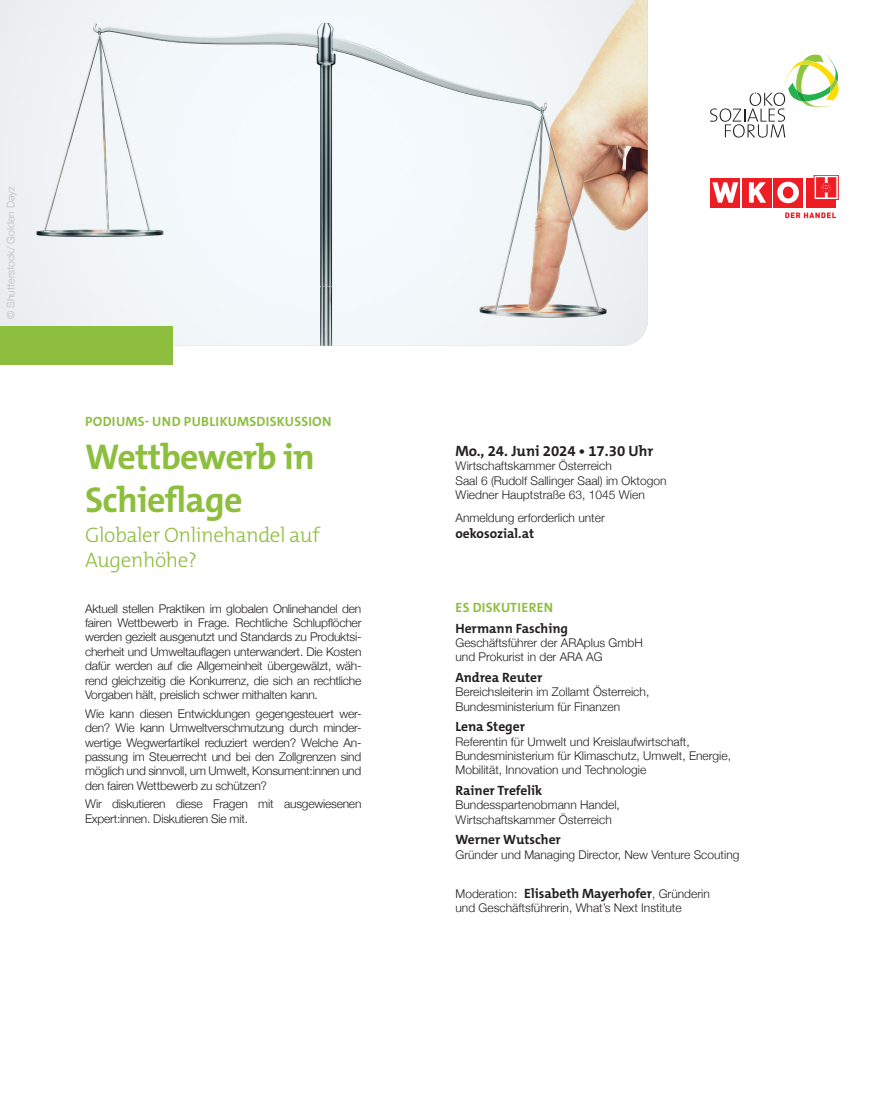
<style>
.page{position:relative;width:893px;height:1106px;background:#fff}
.page>*{position:absolute;margin:0;border:0;box-sizing:border-box;transform-origin:0 0}
.t1{font:700 36px/43.2px "The Mix C5";letter-spacing:-.02em;color:#8dbe3e}
.t2{font:300 21px/25.2px "The Mix C5";letter-spacing:-.02em;color:#8dbe3e}
.t3{font:700 15px "The Mix C5";color:#231f20}
.t4{font:700 13.5px "The Mix C5";color:#231f20}
.t5{font:700 13.5px "The Mix C5";letter-spacing:.02em;color:#8dbe3e}
.t6{font:300 12px/14.4px "Helvetica Neue";color:#231f20}
.t7{font:300 10.5px "Helvetica Neue";color:#bcbdc0}
.s1{font-family:"The Mix C5";font-weight:700;font-size:13.5px}
</style>
<div class="page">
<img style="left:0;top:0;width:648px;height:346px">
<div style="left:0;top:326px;width:172px;height:39px;background:#8dbe3e"></div>
<svg style="left:710px;top:53px;width:129px;height:85px"></svg>
<svg style="left:785px;top:212px;width:51px;height:6px"></svg>
<div style="left:773px;top:178px;width:30px;height:30px;background:#ee1d23"></div>
<div style="left:742px;top:178px;width:30px;height:30px;background:#ee1d23"></div>
<svg style="left:749px;top:182px;width:17px;height:21px"></svg>
<div style="left:710px;top:178px;width:30px;height:30px;background:#ee1d23"></div>
<svg style="left:712px;top:182px;width:26px;height:21px"></svg>
<svg style="left:777px;top:182px;width:22px;height:21px"></svg>
<div style="left:783px;top:187px;width:10px;height:11px;background:#ee1d23;border-radius:50%"></div>
<div style="left:783px;top:187px;width:10px;height:11px;border:1px solid #ee1d23;border-radius:50%"></div>
<div style="left:806px;top:178px;width:30px;height:30px;background:#ee1d23"></div>
<svg style="left:816px;top:177px;width:21px;height:21px"></svg>
<div style="left:814px;top:175px;width:25px;height:25px;border:1px solid #ee1d23"></div>
<div style="left:817px;top:178px;width:7px;height:19px;background:#ee1d23"></div>
<div style="left:828px;top:178px;width:8px;height:19px;background:#ee1d23;border:1px solid #ee1d23"></div>
<div style="left:821px;top:183px;width:10px;height:9px;border:1px solid #fff;border-radius:50%"></div>
<div style="left:822px;top:183px;width:9px;height:9px;border:1px solid #ee1d23;border-radius:50%"></div>
<svg style="left:822px;top:183px;width:8px;height:9px"></svg>
<p class="t7" style="left:2px;top:319px;width:135px;rotate:-90deg">© Shutterstock/ Golden Dayz</p>
<p class="t5" style="left:85px;top:412px;width:248px">PODIUMS- UND PUBLIKUMSDISKUSSION</p>
<p class="t1" style="left:85px;top:435px;width:231px">Wettbewerb in<br>Schieflage</p>
<p class="t2" style="left:85px;top:522px;width:236px">Globaler Onlinehandel auf<br>Augenhöhe?</p>
<p class="t6" style="left:85px;top:600px;width:278px;text-align:justify">Aktuell stellen Praktiken im globalen Onlinehandel den fairen Wettbewerb in Frage. Rechtliche Schlupflöcher werden gezielt ausgenutzt und Standards zu Produktsi&shy;cherheit und Umweltauflagen unterwandert. Die Kosten dafür werden auf die Allgemeinheit übergewälzt, wäh&shy;rend gleichzeitig die Konkurrenz, die sich an rechtliche Vorgaben hält, preislich schwer mithalten kann.</p>
<p class="t6" style="left:85px;top:705px;width:278px;text-align:justify">Wie kann diesen Entwicklungen gegengesteuert wer&shy;den? Wie kann Umweltverschmutzung durch minder&shy;wertige Wegwerfartikel reduziert werden? Welche An&shy;passung im Steuerrecht und bei den Zollgrenzen sind möglich und sinnvoll, um Umwelt, Konsument:innen und den fairen Wettbewerb zu schützen?</p>
<p class="t6" style="left:85px;top:796px;width:278px">Wir diskutieren diese Fragen mit ausgewiesenen<br>Expert:innen. Diskutieren Sie mit.</p>
<p class="t3" style="left:455px;top:441px;width:199px">Mo., 24. Juni 2024 • 17.30 Uhr</p>
<p class="t6" style="left:455px;top:458px;width:158px">Wirtschaftskammer Österreich</p>
<p class="t6" style="left:455px;top:472px;width:212px">Saal 6 (Rudolf Sallinger Saal) im Oktogon</p>
<p class="t6" style="left:455px;top:486px;width:191px">Wiedner Hauptstraße 63, 1045 Wien</p>
<p class="t6" style="left:455px;top:509px;width:151px">Anmeldung erforderlich unter</p>
<p class="t4" style="left:455px;top:525px;width:80px">oekosozial.at</p>
<p class="t5" style="left:456px;top:599px;width:99px">ES DISKUTIEREN</p>
<p class="t4" style="left:455px;top:619px;width:114px">Hermann Fasching</p>
<p class="t6" style="left:455px;top:634px;width:189px">Geschäftsführer der ARAplus GmbH und Prokurist in der ARA AG</p>
<p class="t4" style="left:455px;top:668px;width:88px">Andrea Reuter</p>
<p class="t6" style="left:455px;top:684px;width:195px">Bereichsleiterin im Zollamt Österreich,<br>Bundesministerium für Finanzen</p>
<p class="t4" style="left:455px;top:718px;width:71px">Lena Steger</p>
<p class="t6" style="left:455px;top:733px;width:277px">Referentin für Umwelt und Kreislaufwirtschaft,<br>Bundesministerium für Klimaschutz, Umwelt, Energie,<br>Mobilität, Innovation und Technologie</p>
<p class="t4" style="left:455px;top:781px;width:88px">Rainer Trefelik</p>
<p class="t6" style="left:455px;top:797px;width:166px">Bundesspartenobmann Handel,<br>Wirtschaftskammer Österreich</p>
<p class="t4" style="left:455px;top:831px;width:107px">Werner Wutscher</p>
<p class="t6" style="left:455px;top:846px;width:285px">Gründer und Managing Director, New Venture Scouting</p>
<p class="t6" style="left:455px;top:885px;width:256px">Moderation: <span class="s1">Elisabeth Mayerhofer</span>, Gründerin und Geschäftsführerin, What’s Next Institute</p>
</div>
